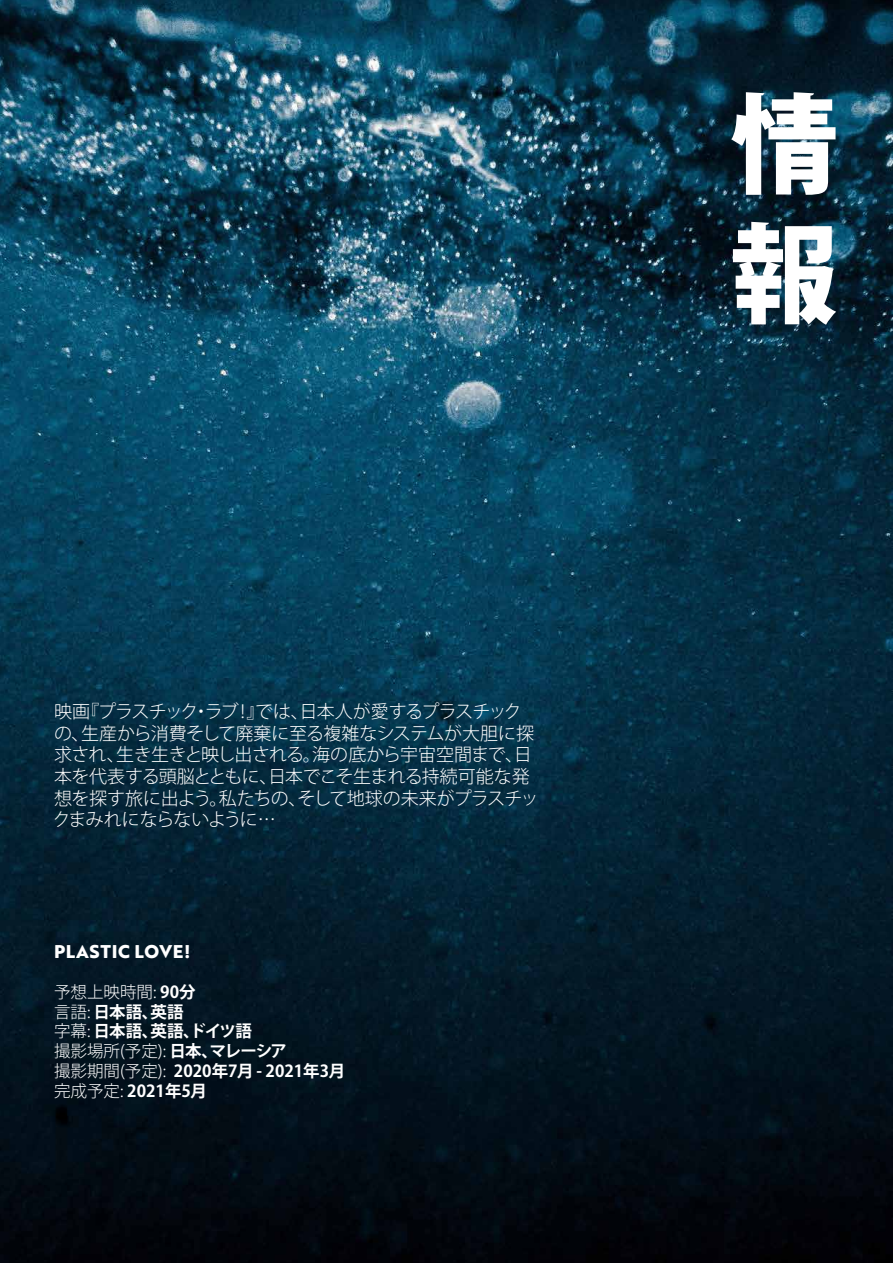
<style>
.page{position:relative;width:893px;height:1263px;background:#fff}
.page>*{position:absolute;margin:0;border:0;box-sizing:border-box;transform-origin:0 0}
.t1{font:800 108px/129.6px "Koz Go Pro";color:#fff}
.t2{font:300 18px/21.6px "Koz Go Pro";letter-spacing:-.04em;color:#fff}
.t3{font:700 18px "Brother 1816 Soft Extra";letter-spacing:.04em;color:#fff}
.t4{font:700 16.5px/19.8px "Koz Go Pro";color:#fff}
.s1{font-weight:300}
</style>
<div class="page">
<img style="left:0;top:0;width:893px;height:1263px">
<p class="t2" style="left:53px;top:701px;width:488px">映画『プラスチック・ラブ！』では、日本人が愛するプラスチックの、生産から消費そして廃棄に至る複雑なシステムが大胆に探求され、生き生きと映し出される。海の底から宇宙空間まで、日本を代表する頭脳とともに、日本でこそ生まれる持続可能な発想を探す旅に出よう。私たちの、そして地球の未来がプラスチックまみれにならないように…</p>
<p class="t3" style="left:54px;top:938px;width:138px">PLASTIC LOVE!</p>
<p class="t4" style="left:54px;top:983px;width:293px"><span class="s1">予想上映時間:</span> 90分<br><span class="s1">言語:</span> 日本語、英語<br><span class="s1">字幕:</span> 日本語、英語、ドイツ語<br><span class="s1">撮影場所(予定):</span> 日本、マレーシア<br><span class="s1">撮影期間(予定):</span> 2020年7月 - 2021年3月<span class="s1">完成予定:</span> 2021年5月</p>
<h1 class="t1" style="left:730px;top:87px;width:110px">情報</h1>
</div>
